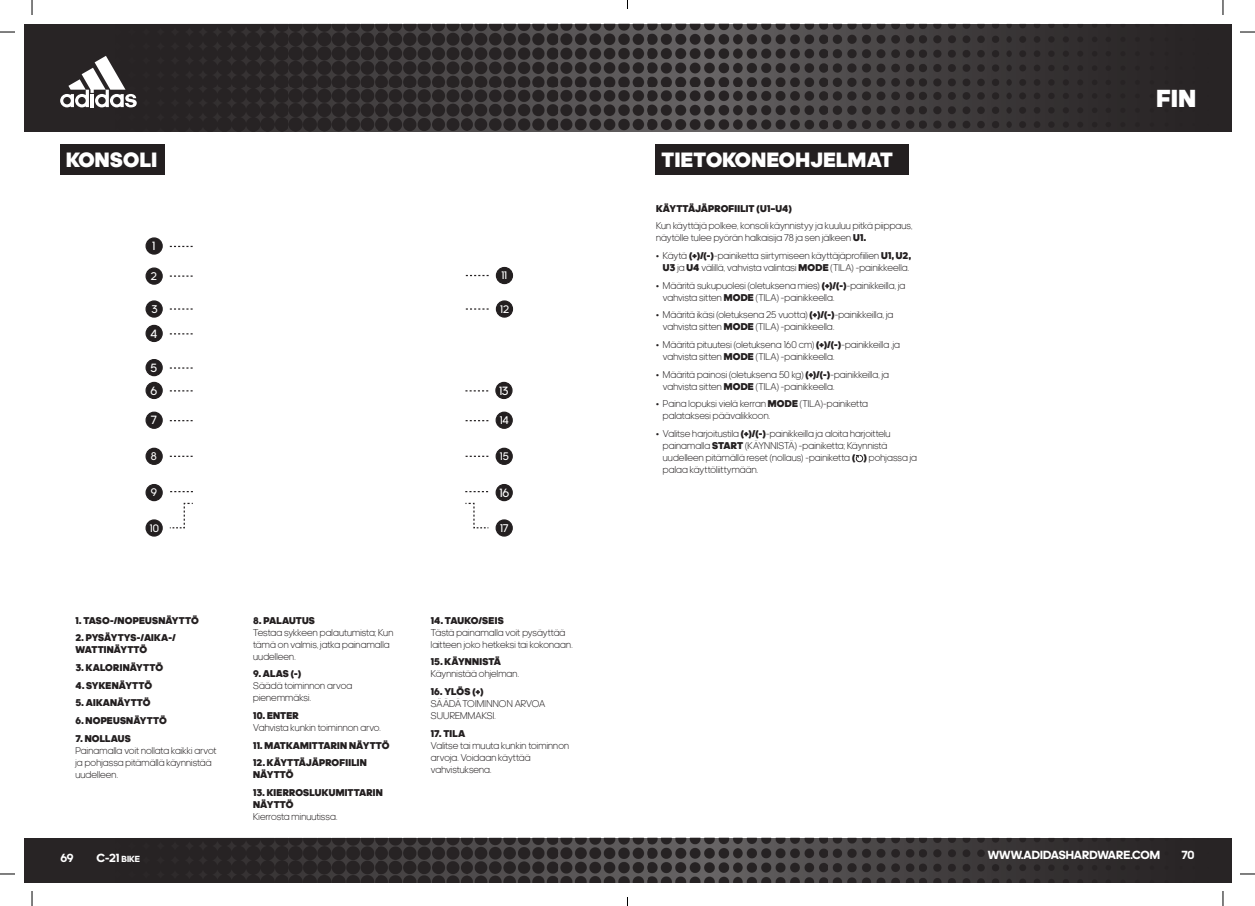
<style>
.page{position:relative;width:1255px;height:906px;background:#fff}
.page>*{position:absolute;margin:0;border:0;box-sizing:border-box;transform-origin:0 0}
.t1{font:900 25px "adineue PROTT";color:#fff}
.t2{font:900 21px "adineue PROTT";letter-spacing:.02em;color:#fff}
.t3{font:12.2px "adineue PRO";color:#fff}
.t4{font:700 12px "adineue PRO";color:#fff}
.t5{font:11.4px "adineue PRO";color:#fff}
.t6{font:11.3px "adineue PRO";color:#fff}
.t7{font:11.1px "adineue PRO";color:#fff}
.t8{font:11px "adineue PRO";color:#fff}
.t9{font:300 10px/12px "adineue PROTT";letter-spacing:.015em;color:#231f20}
.t10{font:900 10px/12px "adineue PROTT";letter-spacing:.01em;color:#231f20}
.s1{font-weight:900}
.s2{font-weight:300}
.s3{font-size:9px}
</style>
<div class="page">
<img style="left:24px;top:24px;width:1207px;height:107px">
<img style="left:24px;top:838px;width:1207px;height:44px">
<svg style="left:60px;top:56px;width:77px;height:51px"></svg>
<div style="left:496px;top:412px;width:16px;height:16px;background:#231f20;border-radius:50%"></div>
<div style="left:495px;top:412px;width:18px;height:17px;border:1px solid #231f20;border-radius:50%"></div>
<div style="left:146px;top:412px;width:16px;height:16px;background:#231f20;border-radius:50%"></div>
<div style="left:145px;top:412px;width:18px;height:17px;border:1px solid #231f20;border-radius:50%"></div>
<div style="left:146px;top:382px;width:16px;height:16px;background:#231f20;border-radius:50%"></div>
<div style="left:145px;top:382px;width:18px;height:17px;border:1px solid #231f20;border-radius:50%"></div>
<div style="left:496px;top:382px;width:16px;height:16px;background:#231f20;border-radius:50%"></div>
<div style="left:495px;top:382px;width:17px;height:17px;border:1px solid #231f20;border-radius:50%"></div>
<div style="left:146px;top:360px;width:16px;height:16px;background:#231f20;border-radius:50%"></div>
<div style="left:145px;top:359px;width:18px;height:17px;border:1px solid #231f20;border-radius:50%"></div>
<div style="left:146px;top:238px;width:16px;height:16px;background:#231f20;border-radius:50%"></div>
<div style="left:145px;top:237px;width:18px;height:18px;border:1px solid #231f20;border-radius:50%"></div>
<div style="left:146px;top:325px;width:16px;height:16px;background:#231f20;border-radius:50%"></div>
<div style="left:145px;top:325px;width:18px;height:17px;border:1px solid #231f20;border-radius:50%"></div>
<div style="left:496px;top:448px;width:16px;height:16px;background:#231f20;border-radius:50%"></div>
<div style="left:495px;top:448px;width:18px;height:17px;border:1px solid #231f20;border-radius:50%"></div>
<div style="left:496px;top:267px;width:16px;height:17px;background:#231f20;border-radius:50%"></div>
<div style="left:496px;top:267px;width:17px;height:17px;border:1px solid #231f20;border-radius:50%"></div>
<div style="left:496px;top:301px;width:16px;height:16px;background:#231f20;border-radius:50%"></div>
<div style="left:496px;top:300px;width:17px;height:18px;border:1px solid #231f20;border-radius:50%"></div>
<div style="left:146px;top:448px;width:16px;height:16px;background:#231f20;border-radius:50%"></div>
<div style="left:145px;top:448px;width:18px;height:17px;border:1px solid #231f20;border-radius:50%"></div>
<div style="left:146px;top:301px;width:16px;height:16px;background:#231f20;border-radius:50%"></div>
<div style="left:145px;top:300px;width:18px;height:18px;border:1px solid #231f20;border-radius:50%"></div>
<div style="left:146px;top:268px;width:16px;height:16px;background:#231f20;border-radius:50%"></div>
<div style="left:145px;top:267px;width:18px;height:18px;border:1px solid #231f20;border-radius:50%"></div>
<div style="left:496px;top:485px;width:16px;height:16px;background:#231f20;border-radius:50%"></div>
<div style="left:495px;top:484px;width:18px;height:17px;border:1px solid #231f20;border-radius:50%"></div>
<div style="left:146px;top:485px;width:16px;height:16px;background:#231f20;border-radius:50%"></div>
<div style="left:145px;top:484px;width:18px;height:17px;border:1px solid #231f20;border-radius:50%"></div>
<div style="left:496px;top:520px;width:16px;height:16px;background:#231f20;border-radius:50%"></div>
<div style="left:495px;top:519px;width:18px;height:18px;border:1px solid #231f20;border-radius:50%"></div>
<div style="left:146px;top:520px;width:16px;height:16px;background:#231f20;border-radius:50%"></div>
<div style="left:145px;top:519px;width:18px;height:18px;border:1px solid #231f20;border-radius:50%"></div>
<svg style="left:170px;top:420px;width:23px;height:2px"></svg>
<svg style="left:465px;top:390px;width:23px;height:2px"></svg>
<svg style="left:170px;top:367px;width:23px;height:25px"></svg>
<svg style="left:170px;top:245px;width:23px;height:3px"></svg>
<svg style="left:170px;top:456px;width:23px;height:1px"></svg>
<svg style="left:170px;top:308px;width:23px;height:27px"></svg>
<svg style="left:170px;top:275px;width:23px;height:2px"></svg>
<svg style="left:170px;top:491px;width:23px;height:1px"></svg>
<svg style="left:169px;top:502px;width:24px;height:27px"></svg>
<svg style="left:465px;top:420px;width:23px;height:2px"></svg>
<svg style="left:465px;top:456px;width:23px;height:1px"></svg>
<svg style="left:465px;top:275px;width:23px;height:1px"></svg>
<svg style="left:465px;top:308px;width:23px;height:2px"></svg>
<svg style="left:465px;top:491px;width:23px;height:1px"></svg>
<svg style="left:465px;top:502px;width:24px;height:27px"></svg>
<svg style="left:855px;top:454px;width:7px;height:9px"></svg>
<div style="left:60px;top:144px;width:105px;height:30px;background:#231f20"></div>
<div style="left:656px;top:144px;width:253px;height:30px;background:#231f20"></div>
<svg style="left:0;top:31px;width:15px;height:2px"></svg>
<svg style="left:1240px;top:31px;width:15px;height:2px"></svg>
<svg style="left:0;top:873px;width:15px;height:2px"></svg>
<svg style="left:1240px;top:873px;width:15px;height:2px"></svg>
<svg style="left:31px;top:0;width:2px;height:15px"></svg>
<svg style="left:31px;top:891px;width:2px;height:15px"></svg>
<svg style="left:1222px;top:0;width:1px;height:15px"></svg>
<svg style="left:1222px;top:891px;width:1px;height:15px"></svg>
<p class="t2" style="left:66px;top:147px;width:93px">KONSOLI</p>
<p class="t2" style="left:661px;top:147px;width:233px">TIETOKONEOHJELMAT</p>
<p class="t3" style="left:152px;top:239px;width:4px">1</p>
<p class="t5" style="left:151px;top:269px;width:8px">2</p>
<p class="t5" style="left:151px;top:302px;width:8px">3</p>
<p class="t3" style="left:150px;top:327px;width:8px">4</p>
<p class="t3" style="left:151px;top:361px;width:8px">5</p>
<p class="t7" style="left:501px;top:269px;width:7px">11</p>
<p class="t7" style="left:500px;top:303px;width:10px">12</p>
<p class="t3" style="left:150px;top:383px;width:8px">6</p>
<p class="t3" style="left:499px;top:383px;width:11px">13</p>
<p class="t3" style="left:151px;top:413px;width:8px">7</p>
<p class="t6" style="left:500px;top:414px;width:10px">14</p>
<p class="t5" style="left:151px;top:450px;width:8px">8</p>
<p class="t7" style="left:500px;top:450px;width:10px">15</p>
<p class="t6" style="left:151px;top:486px;width:8px">9</p>
<p class="t3" style="left:499px;top:485px;width:11px">16</p>
<p class="t8" style="left:150px;top:522px;width:11px">10</p>
<p class="t5" style="left:500px;top:522px;width:10px">17</p>
<p class="t10" style="left:75px;top:614px;width:125px">1. TASO-/NOPEUSNÄYTTÖ</p>
<p class="t10" style="left:75px;top:632px;width:102px">2. PYSÄYTYS-/AIKA-/<br>WATTINÄYTTÖ</p>
<p class="t10" style="left:75px;top:661px;width:89px">3. KALORINÄYTTÖ</p>
<p class="t10" style="left:75px;top:679px;width:78px">4. SYKENÄYTTÖ</p>
<p class="t10" style="left:75px;top:697px;width:77px">5. AIKANÄYTTÖ</p>
<p class="t10" style="left:75px;top:714px;width:93px">6. NOPEUSNÄYTTÖ</p>
<p class="t9" style="left:75px;top:732px;width:143px"><span class="s1">7. NOLLAUS<br></span>Painamalla voit nollata kaikki arvot ja pohjassa pitämällä käynnistää uudelleen.</p>
<p class="t9" style="left:253px;top:614px;width:141px"><span class="s1">8. PALAUTUS<br></span>Testaa sykkeen palautumista; Kun tämä on valmis, jatka painamalla uudelleen.</p>
<p class="t9" style="left:253px;top:668px;width:100px"><span class="s1">9. ALAS (-)<br></span>Säädä toiminnon arvoa pienemmäksi.</p>
<p class="t9" style="left:253px;top:709px;width:129px"><span class="s1">10. ENTER<br></span>Vahvista kunkin toiminnon arvo.</p>
<p class="t10" style="left:253px;top:739px;width:138px">11. MATKAMITTARIN NÄYTTÖ</p>
<p class="t10" style="left:253px;top:757px;width:115px">12. KÄYTTÄJÄPROFIILIN<br>NÄYTTÖ</p>
<p class="t10" style="left:253px;top:786px;width:131px">13. KIERROSLUKUMITTARIN<br>NÄYTTÖ<br><span class="s2">Kierrosta minuutissa.</span></p>
<p class="t9" style="left:431px;top:614px;width:143px"><span class="s1">14. TAUKO/SEIS<br></span>Tästä painamalla voit pysäyttää laitteen joko hetkeksi tai kokonaan.</p>
<p class="t9" style="left:431px;top:656px;width:90px"><span class="s1">15. KÄYNNISTÄ<br></span>Käynnistää ohjelman.</p>
<p class="t9" style="left:431px;top:685px;width:116px"><span class="s1">16. YLÖS (+)<br></span>SÄÄDÄ TOIMINNON ARVOA<br>SUUREMMAKSI.</p>
<p class="t9" style="left:431px;top:727px;width:140px"><span class="s1">17. TILA<br></span>Valitse tai muuta kunkin toiminnon arvoja. Voidaan käyttää vahvistuksena.</p>
<p class="t10" style="left:656px;top:202px;width:137px">KÄYTTÄJÄPROFIILIT (U1–U4)</p>
<p class="t9" style="left:656px;top:220px;width:258px">Kun käyttäjä polkee, konsoli käynnistyy ja kuuluu pitkä piippaus, näytölle tulee pyörän halkaisija 78 ja sen jälkeen <span class="s1">U1.</span></p>
<p class="t9" style="left:656px;top:250px;width:256px;text-align:center">• Käytä <span class="s1">(+)/(-)</span>-painiketta siirtymiseen käyttäjäprofiilien <span class="s1">U1, U2,<br>U3</span> ja <span class="s1">U4</span> välillä, vahvista valintasi <span class="s1">MODE</span> (TILA) -painikkeella.</p>
<p class="t9" style="left:663px;top:279px;width:244px;text-indent:-7px">• Määritä sukupuolesi (oletuksena mies) <span class="s1">(+)/(-)</span>-painikkeilla, ja vahvista sitten <span class="s1">MODE</span> (TILA) -painikkeella.</p>
<p class="t9" style="left:663px;top:309px;width:232px;text-indent:-7px">• Määritä ikäsi (oletuksena 25 vuotta) <span class="s1">(+)/(-)</span>-painikkeilla, ja vahvista sitten <span class="s1">MODE</span> (TILA) -painikkeella.</p>
<p class="t9" style="left:663px;top:339px;width:238px;text-indent:-7px">• Määritä pituutesi (oletuksena 160 cm) <span class="s1">(+)/(-)</span>-painikkeilla ,ja vahvista sitten <span class="s1">MODE</span> (TILA) -painikkeella.</p>
<p class="t9" style="left:663px;top:368px;width:227px;text-indent:-7px">• Määritä painosi (oletuksena 50 kg) <span class="s1">(+)/(-)</span>-painikkeilla, ja vahvista sitten <span class="s1">MODE</span> (TILA) -painikkeella.</p>
<p class="t9" style="left:663px;top:398px;width:206px;text-indent:-7px">• Paina lopuksi vielä kerran <span class="s1">MODE</span> (TILA)-painiketta palataksesi päävalikkoon.</p>
<p class="t9" style="left:663px;top:428px;width:256px;text-indent:-7px">• Valitse harjoitustila <span class="s1">(+)/(-)</span>-painikkeilla ja aloita harjoittelu painamalla <span class="s1">START</span> (KÄYNNISTÄ) -painiketta; Käynnistä uudelleen pitämällä reset (nollaus) -painiketta <span class="s1">( )</span> pohjassa ja palaa käyttöliittymään.</p>
<p class="t1" style="left:1156px;top:83px;width:41px">FIN</p>
<p class="t4" style="left:60px;top:851px;width:15px">69</p>
<p class="t4" style="left:96px;top:851px;width:45px">C-21 <span class="s3">BIKE</span></p>
<p class="t4" style="left:987px;top:848px;width:174px">WWW.ADIDASHARDWARE.COM</p>
<p class="t4" style="left:1181px;top:848px;width:14px">70</p>
</div>
